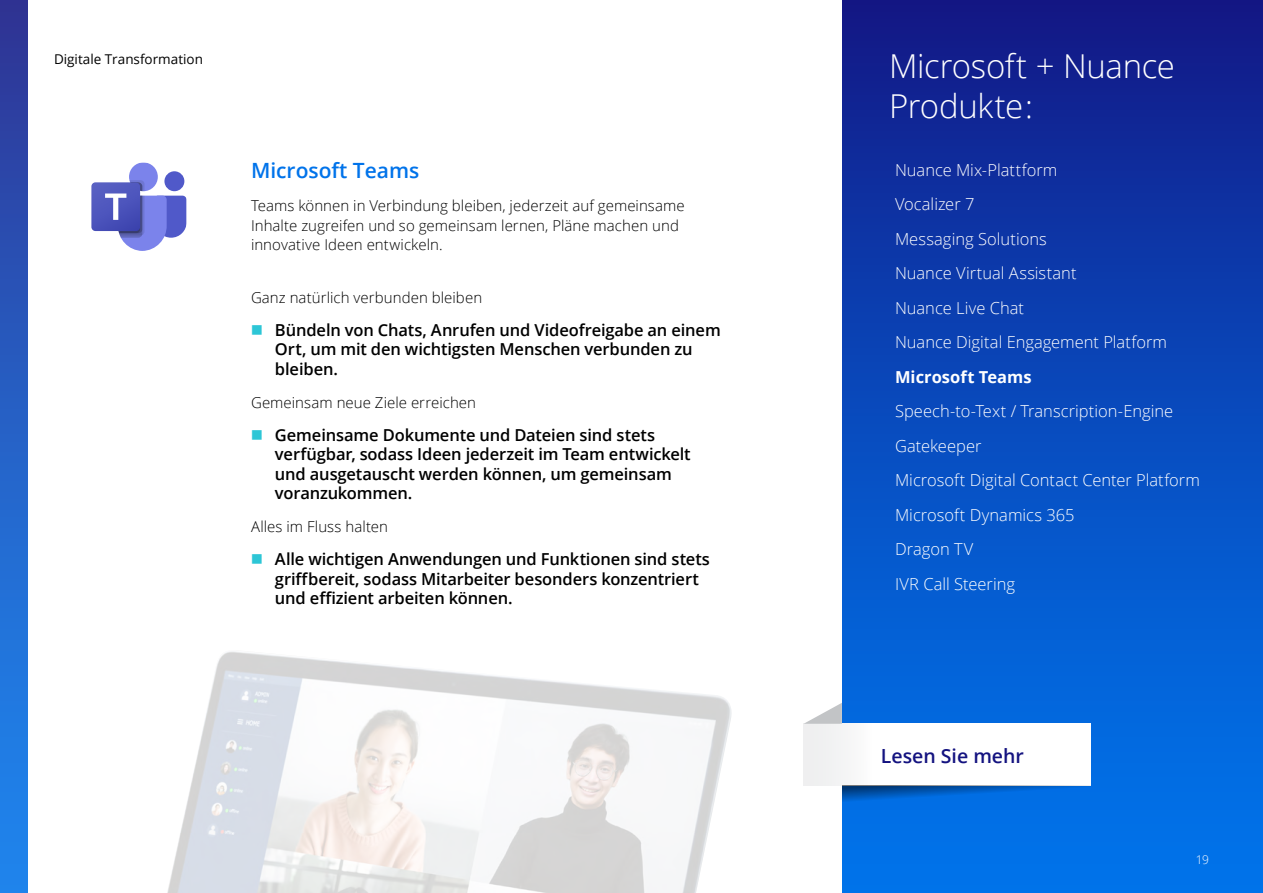
<style>
.page{position:relative;width:1263px;height:893px;background:#fff}
.page>*{position:absolute;margin:0;border:0;box-sizing:border-box;transform-origin:0 0}
.t1{font:300 33px/40.8px "Open Sans";letter-spacing:-.01em;color:#fff}
.t2{font:600 21px "Open Sans";color:#0073ea}
.t3{font:600 19.5px "Open Sans";color:#141380}
.t4{font:600 16.5px/19.5px "Open Sans";letter-spacing:-.01em;color:#000}
.t5{font:300 16.5px/34.5px "Open Sans";color:#fff}
.t6{font:700 16.5px "Open Sans";color:#fff}
.t7{font:300 15px/19.5px "Open Sans";letter-spacing:.005em;color:#000}
.t8{font:13.5px "Open Sans";color:#000}
.t9{font:300 12px "Open Sans";color:#fff}
.s1{color:#2dc6d6}
</style>
<div class="page">
<div style="left:842px;top:0;width:421px;height:893px;background:linear-gradient(to bottom,#121b89,#007bf2)"></div>
<div style="left:0;top:0;width:27px;height:893px;background:linear-gradient(to bottom,#2f3697,#1d8af3)"></div>
<div style="left:804px;top:724px;width:286px;height:61px;background:linear-gradient(to right,#f6f6f7,#fff)"></div>
<svg style="left:804px;top:703px;width:38px;height:21px"></svg>
<svg style="left:842px;top:785px;width:248px;height:22px;background:#0867cf"></svg>
<img style="left:167px;top:651px;width:565px;height:242px">
<div style="left:164px;top:171px;width:20px;height:20px;background:#5059c9;border-radius:50%"></div>
<div style="left:129px;top:162px;width:29px;height:29px;background:#7b83eb;border-radius:50%"></div>
<svg style="left:91px;top:180px;width:96px;height:71px"></svg>
<p class="t8" style="left:54px;top:50px;width:150px">Digitale Transformation</p>
<p class="t2" style="left:251px;top:156px;width:170px">Microsoft Teams</p>
<p class="t7" style="left:251px;top:195px;width:435px">Teams können in Verbindung bleiben, jederzeit auf gemeinsame<br>Inhalte zugreifen und so gemeinsam lernen, Pläne machen und innovative Ideen entwickeln.</p>
<p class="t7" style="left:251px;top:287px;width:233px">Ganz natürlich verbunden bleiben</p>
<p class="t4" style="left:275px;top:319px;width:447px;text-indent:-24px"><span class="s1">■</span> Bündeln von Chats, Anrufen und Videofreigabe an einem<br>Ort, um mit den wichtigsten Menschen verbunden zu bleiben.</p>
<p class="t7" style="left:251px;top:392px;width:227px">Gemeinsam neue Ziele erreichen</p>
<p class="t4" style="left:275px;top:424px;width:417px;text-indent:-24px"><span class="s1">■</span> Gemeinsame Dokumente und Dateien sind stets verfügbar, sodass Ideen jederzeit im Team entwickelt und ausgetauscht werden können, um gemeinsam voranzukommen.</p>
<p class="t7" style="left:251px;top:516px;width:139px">Alles im Fluss halten</p>
<p class="t4" style="left:275px;top:549px;width:436px;text-indent:-24px"><span class="s1">■</span> Alle wichtigen Anwendungen und Funktionen sind stets griffbereit, sodass Mitarbeiter besonders konzentriert und effizient arbeiten können.</p>
<h1 class="t1" style="left:889px;top:44px;width:287px">Microsoft + Nuance<br>Produkte:</h1>
<p class="t5" style="left:895px;top:152px;width:274px">Nuance Mix-Plattform<br>Vocalizer 7<br>Messaging Solutions<br>Nuance Virtual Assistant<br>Nuance Live Chat<br>Nuance Digital Engagement Platform</p>
<p class="t6" style="left:895px;top:365px;width:138px">Microsoft Teams</p>
<p class="t5" style="left:895px;top:394px;width:306px">Speech-to-Text / Transcription-Engine<br>Gatekeeper<br>Microsoft Digital Contact Center Platform<br>Microsoft Dynamics 365<br>Dragon TV<br>IVR Call Steering</p>
<p class="t3" style="left:881px;top:742px;width:145px">Lesen Sie mehr</p>
<p class="t9" style="left:1196px;top:851px;width:15px">19</p>
</div>
